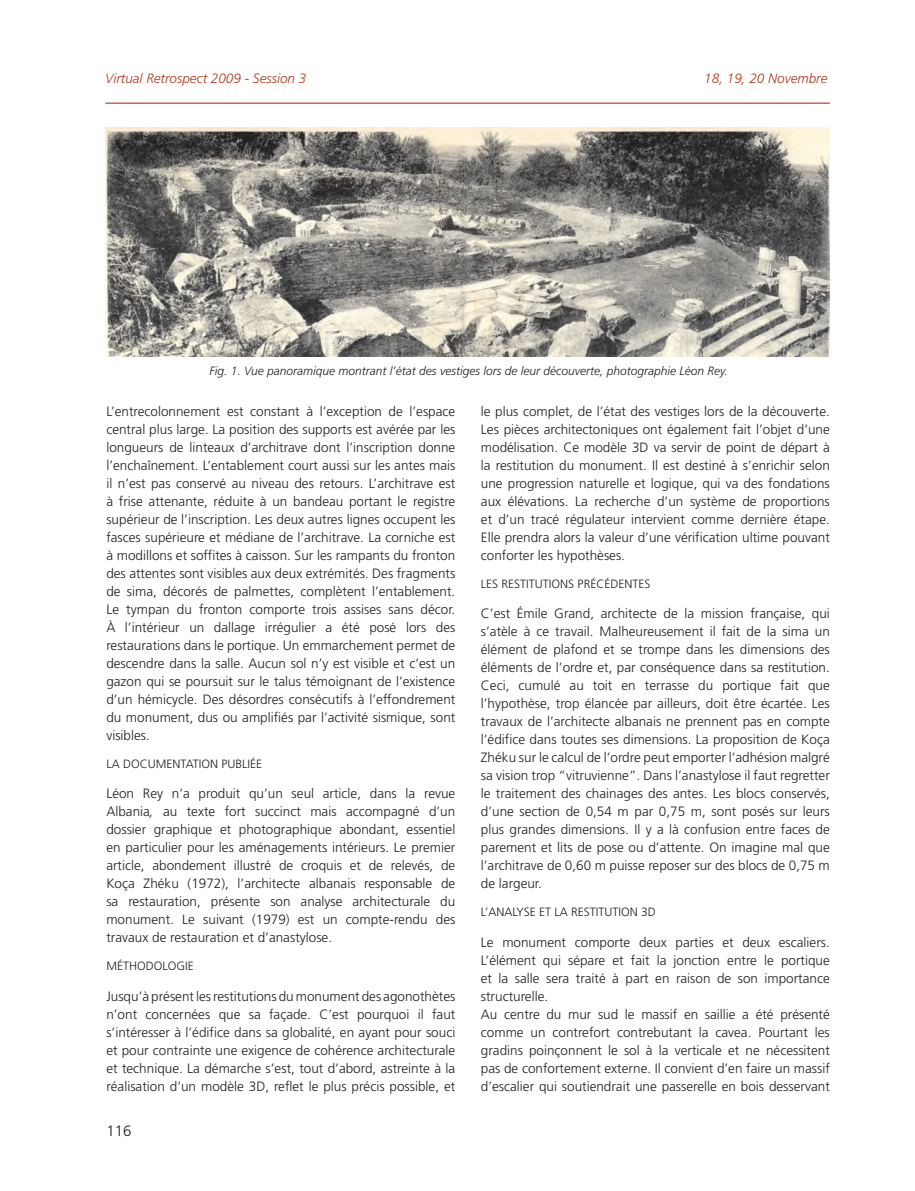
<style>
.page{position:relative;width:915px;height:1191px;background:#fff}
.page>*{position:absolute;margin:0;border:0;box-sizing:border-box;transform-origin:0 0}
.t1{font:300 15px "Frutiger";color:#231f20}
.t2{font:300 13.5px/18px "Frutiger";color:#231f20;text-align:justify}
.t3{font:italic 300 13.5px "Frutiger";color:#ad371a}
.t4{font:300 12px "Frutiger";color:#231f20}
.t5{font:italic 300 12px "Frutiger";color:#231f20}
.s1{font-style:italic}
</style>
<div class="page">
<hr style="left:105px;top:103px;width:724px;height:1px;background:#ad371a">
<img style="left:105px;top:128px;width:724px;height:228px">
<p class="t3" style="left:105px;top:70px;width:202px">Virtual Retrospect 2009 - Session 3</p>
<p class="t3" style="left:704px;top:70px;width:125px">18, 19, 20 Novembre</p>
<p class="t5" style="left:209px;top:364px;width:519px">Fig. 1. Vue panoramique montrant l’état des vestiges lors de leur découverte, photographie Léon Rey.</p>
<p class="t2" style="left:106px;top:402px;width:350px">L’entrecolonnement est constant à l’exception de l’espace central plus large. La position des supports est avérée par les longueurs de linteaux d’architrave dont l’inscription donne l’enchaînement. L’entablement court aussi sur les antes mais il n’est pas conservé au niveau des retours. L’architrave est à frise attenante, réduite à un bandeau portant le registre supérieur de l’inscription. Les deux autres lignes occupent les fasces supérieure et médiane de l’architrave. La corniche est à modillons et soffites à caisson. Sur les rampants du fronton des attentes sont visibles aux deux extrémités. Des fragments de sima, décorés de palmettes, complètent l’entablement.<br>Le tympan du fronton comporte trois assises sans décor.<br>À l’intérieur un dallage irrégulier a été posé lors des restaurations dans le portique. Un emmarchement permet de descendre dans la salle. Aucun sol n’y est visible et c’est un gazon qui se poursuit sur le talus témoignant de l’existence d’un hémicycle. Des désordres consécutifs à l’effondrement du monument, dus ou amplifiés par l’activité sismique, sont visibles.</p>
<p class="t4" style="left:106px;top:756px;width:51px">La docume</p>
<p class="t4" style="left:172px;top:756px;width:15px">ntatio</p>
<p class="t4" style="left:210px;top:756px;width:18px">n publiée</p>
<p class="t2" style="left:106px;top:784px;width:350px">Léon Rey n’a produit qu’un seul article, dans la revue Albania<span class="s1">,</span> au texte fort succinct mais accompagné d’un dossier graphique et photographique abondant, essentiel en particulier pour les aménagements intérieurs. Le premier article, abondement illustré de croquis et de relevés, de Koça Zhéku (1972), l’architecte albanais responsable de sa restauration, présente son analyse architecturale du monument. Le suivant (1979) est un compte-rendu des travaux de restauration et d’anastylose.</p>
<p class="t4" style="left:106px;top:959px;width:19px">Méthodolo</p>
<p class="t4" style="left:176px;top:959px;width:14px">gie</p>
<p class="t2" style="left:106px;top:987px;width:350px">Jusqu’à présent les restitutions du monument des agonothètes n’ont concernées que sa façade. C ’est pourquoi il faut s’intéresser à l’édifice dans sa globalité, en ayant pour souci et pour contrainte une exigence de cohérence architecturale et technique. La démarche s’est, tout d’abord, astreinte à la réalisation d’un modèle 3D, reflet le plus précis possible, et</p>
<p class="t1" style="left:106px;top:1122px;width:27px">116</p>
<p class="t2" style="left:480px;top:402px;width:350px">le plus complet, de l’état des vestiges lors de la découverte.<br>Les pièces architectoniques ont également fait l’objet d’une modélisation. Ce modèle 3D va servir de point de départ à la restitution du monument. Il est destiné à s’enrichir selon une progression naturelle et logique, qui va des fondations aux élévations. La recherche d’un système de proportions et d’un tracé régulateur intervient comme dernière étape.<br>Elle prendra alors la valeur d’une vérification ultime pouvant conforter les hypothèses.</p>
<p class="t4" style="left:480px;top:576px;width:28px">Les restitutio</p>
<p class="t4" style="left:560px;top:576px;width:79px">ns précédentes</p>
<p class="t2" style="left:480px;top:604px;width:350px">C’est Émile Grand, architecte de la mission française, qui s’atèle à ce travail. Malheureusement il fait de la sima un élément de plafond et se trompe dans les dimensions des éléments de l’ordre et, par conséquence dans sa restitution.<br>Ceci, cumulé au toit en terrasse du portique fait que l’hypothèse, trop élancée par ailleurs, doit être écartée. Les travaux de l’architecte albanais ne prennent pas en compte l’édifice dans toutes ses dimensions. La proposition de Koça Zhéku sur le calcul de l’ordre peut emporter l’adhésion malgré sa vision trop “vitruvienne”. Dans l’anastylose il faut regretter le traitement des chainages des antes. Les blocs conservés, d’une section de 0,54 m par 0,75 m, sont posés sur leurs plus grandes dimensions. Il y a là confusion entre faces de parement et lits de pose ou d’attente. On imagine mal que l’architrave de 0,60 m puisse reposer sur des blocs de 0,75 m de largeur.</p>
<p class="t4" style="left:480px;top:905px;width:97px">L’ANALYSE ET La restitutio</p>
<p class="t4" style="left:629px;top:905px;width:28px">n 3D</p>
<p class="t2" style="left:480px;top:933px;width:350px;text-align:left">Le monument comporte deux parties et deux escaliers.<br>L’élément qui sépare et fait la jonction entre le portique et la salle sera traité à part en raison de son importance structurelle.<br>Au centre du mur sud le massif en saillie a été présenté comme un contrefort contrebutant la cavea. Pourtant les gradins poinçonnent le sol à la verticale et ne nécessitent pas de confortement externe. Il convient d’en faire un massif d’escalier qui soutiendrait une passerelle en bois desservant</p>
</div>
